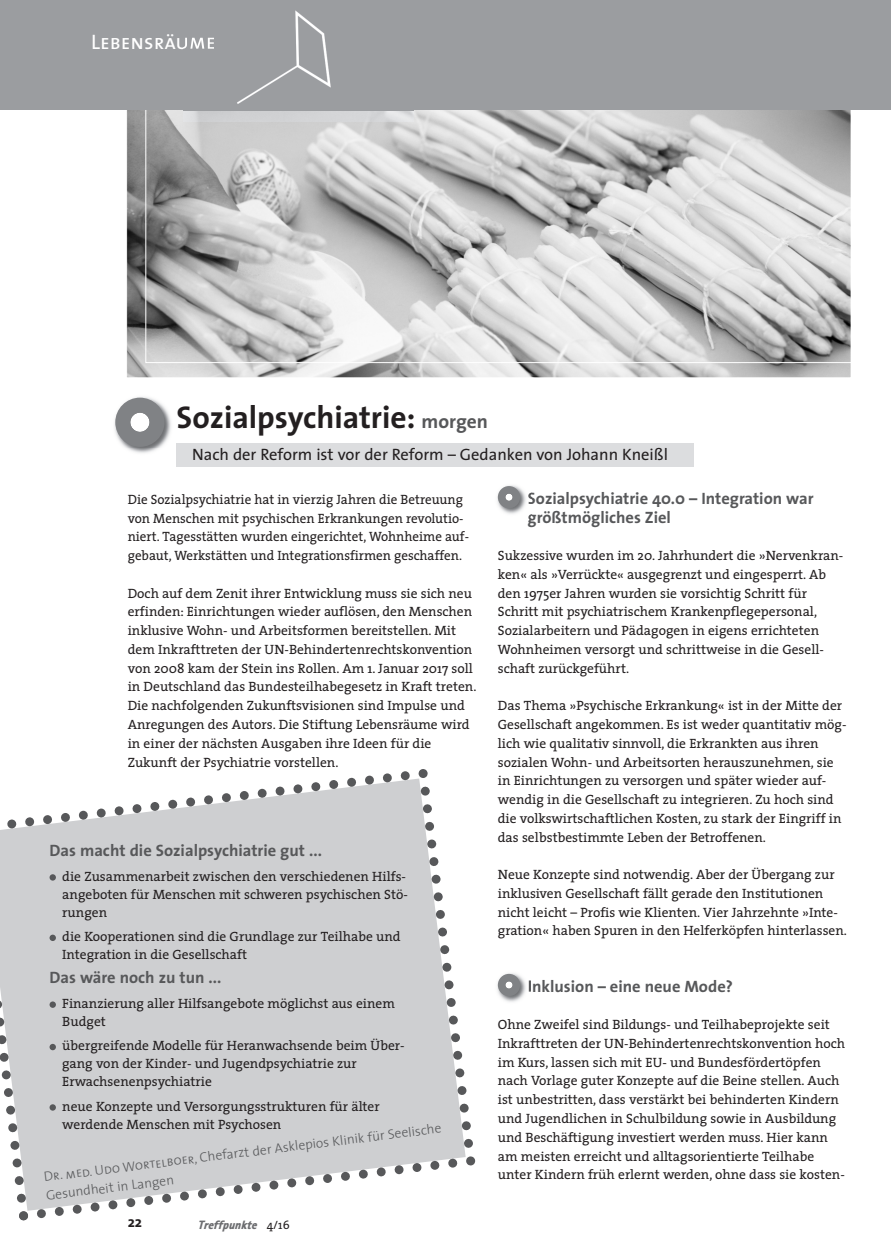
<style>
.page{position:relative;width:891px;height:1260px;background:#fff}
.page>*{position:absolute;margin:0;border:0;box-sizing:border-box;transform-origin:0 0}
.t1{font:700 31.5px "The Sans";color:#231f20}
.t2{font:21px "The Sans Caps";color:#fff}
.t3{font:700 16.5px/18.8px "The Sans";color:#57585a}
.t4{font:16.5px "The Sans";color:#231f20}
.t5{font:700 15px "The Sans";color:#231f20}
.t6{font:13.5px/18.8px "The Serif";color:#231f20}
.t7{font:300 13.5px/18.8px "The Sans";color:#57585a}
.t8{font:italic 900 12px "Rotis Sans";color:#6c6d70}
.s1{font-size:19.5px;color:#57585a}
.s2{font-family:"The Sans Light Caps";font-weight:400}
.s3{font-family:"The Serif";font-weight:400;font-style:normal;color:#231f20}
</style>
<div class="page">
<img style="left:497px;top:976px;width:34px;height:26px">
<svg style="left:529px;top:979px;width:2px;height:12px"></svg>
<svg style="left:498px;top:973px;width:22px;height:23px"></svg>
<img style="left:497px;top:485px;width:29px;height:29px">
<img style="left:528px;top:492px;width:3px;height:12px">
<svg style="left:528px;top:514px;width:3px;height:5px"></svg>
<svg style="left:498px;top:486px;width:22px;height:22px"></svg>
<img style="left:128px;top:110px;width:721px;height:266px">
<img style="left:127px;top:448px;width:31px;height:5px">
<img style="left:114px;top:407px;width:57px;height:41px">
<svg style="left:115px;top:397px;width:49px;height:50px"></svg>
<div style="left:176px;top:443px;width:517px;height:24px;background:#dcdddf"></div>
<div style="left:0;top:0;width:890px;height:110px;background:#9b9da0"></div>
<img style="left:183px;top:10px;width:230px;height:111px">
<img style="left:183px;top:37px;width:31px;height:12px">
<svg style="left:0;top:769px;width:476px;height:452px"></svg>
<h2 class="t2" style="left:91px;top:29px;width:126px">Lebensräume</h2>
<h1 class="t1" style="left:176px;top:405px;width:313px">Sozialpsychiatrie: <span class="s1">morgen</span></h1>
<p class="t4" style="left:192px;top:447px;width:477px">Nach der Reform ist vor der Reform – Gedanken von Johann Kneißl</p>
<p class="t6" style="left:128px;top:491px;width:343px">Die Sozialpsychiatrie hat in vierzig Jahren die Betreuung von Menschen mit psychischen Erkrankungen revolutio&shy;niert. Tagesstätten wurden eingerichtet, Wohnheime auf&shy;gebaut, Werkstätten und Integrationsfirmen geschaffen.</p>
<p class="t6" style="left:128px;top:585px;width:350px">Doch auf dem Zenit ihrer Entwicklung muss sie sich neu erfinden: Einrichtungen wieder auflösen, den Menschen inklusive Wohn- und Arbeitsformen bereitstellen. Mit dem Inkrafttreten der UN-Behindertenrechtskonvention von 2008 kam der Stein ins Rollen. Am 1. Januar 2017 soll in Deutschland das Bundesteilhabegesetz in Kraft treten.<br>Die nachfolgenden Zukunftsvisionen sind Impulse und Anregungen des Autors. Die Stiftung Lebensräume wird in einer der nächsten Ausgaben ihre Ideen für die Zukunft der Psychiatrie vorstellen.</p>
<p class="t3" style="left:50px;top:842px;width:274px">Das macht die Sozialpsychiatrie gut ...</p>
<p class="t6" style="left:62px;top:868px;width:347px;line-height:18px">die Zusammenarbeit zwischen den verschiedenen Hilfs&shy;angeboten für Menschen mit schweren psychischen Stö&shy;rungen</p>
<p class="t6" style="left:62px;top:928px;width:340px;line-height:18px">die Kooperationen sind die Grundlage zur Teilhabe und<br>Integration in die Gesellschaft</p>
<p class="t3" style="left:50px;top:970px;width:173px">Das wäre noch zu tun ...</p>
<p class="t6" style="left:62px;top:995px;width:334px;line-height:18px">Finanzierung aller Hilfsangebote möglichst aus einem<br>Budget</p>
<p class="t6" style="left:62px;top:1037px;width:344px;line-height:18px">übergreifende Modelle für Heranwachsende beim Über&shy;gang von der Kinder- und Jugendpsychiatrie zur<br>Erwachsenenpsychiatrie</p>
<p class="t6" style="left:62px;top:1098px;width:319px;line-height:18px">neue Konzepte und Versorgungsstrukturen für älter werdende Menschen mit Psychosen</p>
<p class="t7" style="left:43px;top:1168px;width:402px;rotate:-7deg"><span class="s2">Dr. med. Udo Wortelboer</span>, Chefarzt der Asklepios Klinik für Seelische<br>Gesundheit in Langen</p>
<p class="t5" style="left:128px;top:1215px;width:16px">22</p>
<p class="t8" style="left:198px;top:1220px;width:93px">Treffpunkte <span class="s3">4/16</span></p>
<p class="t3" style="left:527px;top:490px;width:287px">Sozialpsychiatrie 40.0 – Integration war größtmögliches Ziel</p>
<p class="t6" style="left:498px;top:547px;width:347px">Sukzessive wurden im 20. Jahrhundert die »Nervenkran&shy;ken« als »Verrückte« ausgegrenzt und eingesperrt. Ab den 1975er Jahren wurden sie vorsichtig Schritt für Schritt mit psychiatrischem Krankenpflegepersonal, Sozialarbeitern und Pädagogen in eigens errichteten Wohnheimen versorgt und schrittweise in die Gesell&shy;schaft zurückgeführt.</p>
<p class="t6" style="left:498px;top:697px;width:350px">Das Thema »Psychische Erkrankung« ist in der Mitte der Gesellschaft angekommen. Es ist weder quantitativ mög&shy;lich wie qualitativ sinnvoll, die Erkrankten aus ihren sozialen Wohn- und Arbeitsorten herauszunehmen, sie in Einrichtungen zu versorgen und später wieder auf&shy;wendig in die Gesellschaft zu integrieren. Zu hoch sind die volkswirtschaftlichen Kosten, zu stark der Eingriff in das selbstbestimmte Leben der Betroffenen.</p>
<p class="t6" style="left:498px;top:866px;width:350px">Neue Konzepte sind notwendig. Aber der Übergang zur inklusiven Gesellschaft fällt gerade den Institutionen nicht leicht – Profis wie Klienten. Vier Jahrzehnte »Inte&shy;gration« haben Spuren in den Helferköpfen hinterlassen.</p>
<p class="t3" style="left:527px;top:978px;width:207px">Inklusion – eine neue Mode?</p>
<p class="t6" style="left:498px;top:1016px;width:349px">Ohne Zweifel sind Bildungs- und Teilhabeprojekte seit Inkrafttreten der UN-Behindertenrechtskonvention hoch im Kurs, lassen sich mit EU- und Bundesfördertöpfen nach Vorlage guter Konzepte auf die Beine stellen. Auch ist unbestritten, dass verstärkt bei behinderten Kindern und Jugendlichen in Schulbildung sowie in Ausbildung und Beschäftigung investiert werden muss. Hier kann am meisten erreicht und alltagsorientierte Teilhabe unter Kindern früh erlernt werden, ohne dass sie kosten-</p>
</div>
